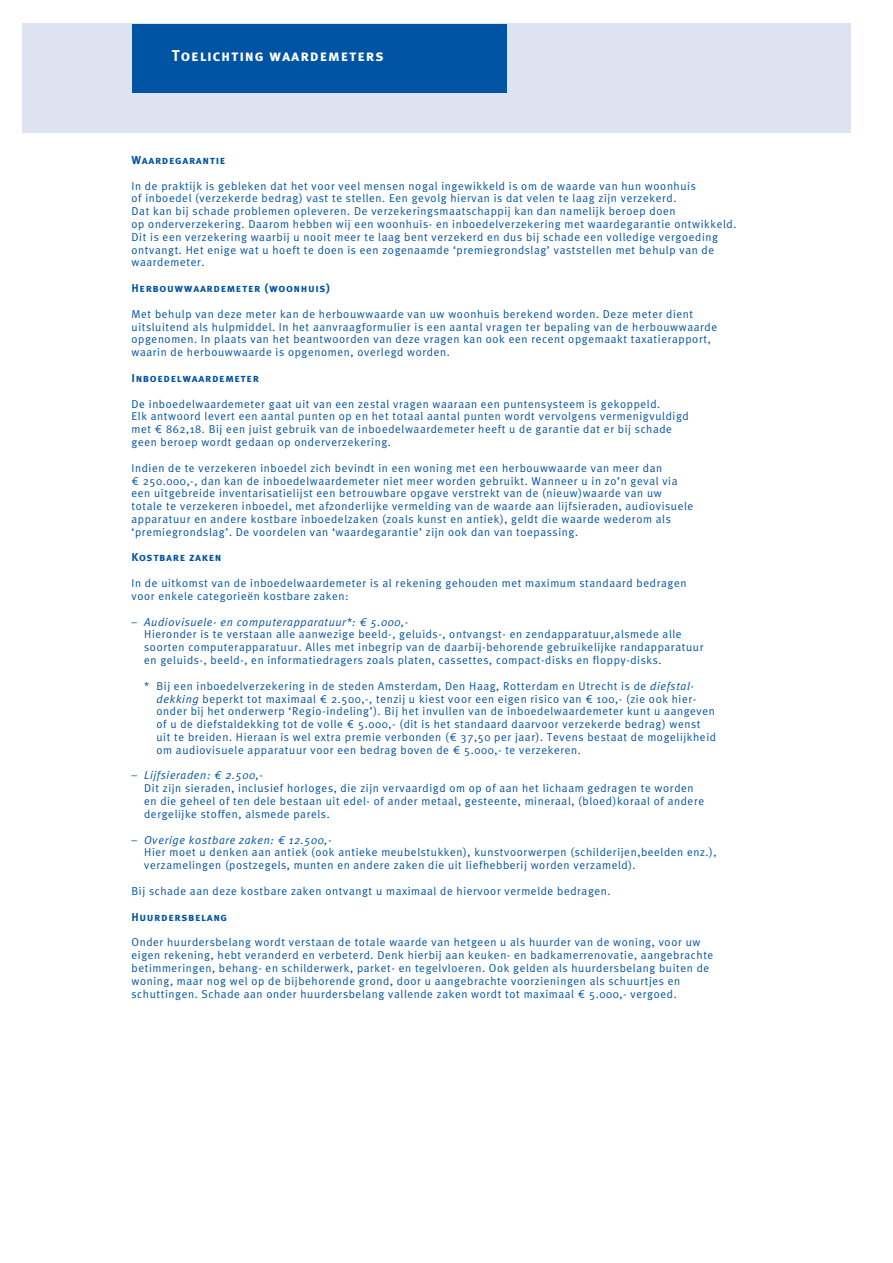
<style>
.page{position:relative;width:893px;height:1263px;background:#fff}
.page>*{position:absolute;margin:0;border:0;box-sizing:border-box;transform-origin:0 0}
.t1{font:15.6px "Meta Plus Bold Caps";letter-spacing:.055em;color:#fff}
.t2{font:11.4px/12.9px "Meta Plus Normal";letter-spacing:.055em;color:#0054a3}
.t3{font:11.4px "Meta Plus Bold Caps";letter-spacing:.055em;color:#0054a3}
.s1{font-family:"Del Meta Euro"}
.s2{font-style:italic}
</style>
<div class="page">
<div style="left:22px;top:24px;width:828px;height:109px;background:#dfe2f1"></div>
<div style="left:133px;top:24px;width:374px;height:68px;background:#0054a3"></div>
<h1 class="t1" style="left:172px;top:47px;width:213px">Toelichting waardemeters</h1>
<p class="t3" style="left:131px;top:153px;width:95px">Waardegarantie</p>
<p class="t2" style="left:131px;top:180px;width:606px">In de praktijk is gebleken dat het voor veel mensen nogal ingewikkeld is om de waarde van hun woonhuis<br>of inboedel (verzekerde bedrag) vast te stellen. Een gevolg hiervan is dat velen te laag zijn verzekerd.<br>Dat kan bij schade problemen opleveren. De verzekeringsmaatschappij kan dan namelijk beroep doen<br>op onderverzekering. Daarom hebben wij een woonhuis- en inboedelverzekering met waardegarantie ontwikkeld.<br>Dit is een verzekering waarbij u nooit meer te laag bent verzekerd en dus bij schade een volledige vergoeding ontvangt. Het enige wat u hoeft te doen is een zogenaamde ‘premiegrondslag’ vaststellen met behulp van de waardemeter.</p>
<p class="t3" style="left:131px;top:282px;width:200px">Herbouwwaardemeter (woonhuis)</p>
<p class="t2" style="left:131px;top:308px;width:587px">Met behulp van deze meter kan de herbouwwaarde van uw woonhuis berekend worden. Deze meter dient uitsluitend als hulpmiddel. In het aanvraagformulier is een aantal vragen ter bepaling van de herbouwwaarde opgenomen. In plaats van het beantwoorden van deze vragen kan ook een recent opgemaakt taxatierapport, waarin de herbouwwaarde is opgenomen, overlegd worden.</p>
<p class="t3" style="left:131px;top:371px;width:129px">Inboedelwaardemeter</p>
<p class="t2" style="left:131px;top:398px;width:558px">De inboedelwaardemeter gaat uit van een zestal vragen waaraan een puntensysteem is gekoppeld.<br>Elk antwoord levert een aantal punten op en het totaal aantal punten wordt vervolgens vermenigvuldigd met <span class="s1">1</span> 862,18. Bij een juist gebruik van de inboedelwaardemeter heeft u de garantie dat er bij schade geen beroep wordt gedaan op onderverzekering.</p>
<p class="t2" style="left:131px;top:462px;width:563px">Indien de te verzekeren inboedel zich bevindt in een woning met een herbouwwaarde van meer dan<br><span class="s1">1</span> 250.000,-, dan kan de inboedelwaardemeter niet meer worden gebruikt. Wanneer u in zo’n geval via een uitgebreide inventarisatielijst een betrouwbare opgave verstrekt van de (nieuw)waarde van uw totale te verzekeren inboedel, met afzonderlijke vermelding van de waarde aan lijfsieraden, audiovisuele apparatuur en andere kostbare inboedelzaken (zoals kunst en antiek), geldt die waarde wederom als ‘premiegrondslag’. De voordelen van ‘waardegarantie’ zijn ook dan van toepassing.</p>
<p class="t3" style="left:131px;top:551px;width:92px">Kostbare zaken</p>
<p class="t2" style="left:131px;top:578px;width:556px">In de uitkomst van de inboedelwaardemeter is al rekening gehouden met maximum standaard bedragen voor enkele categorieën kostbare zaken:</p>
<p class="t2" style="left:144px;top:616px;width:561px;text-indent:-13px"><span class="s2">– Audiovisuele- en computerapparatuur*:</span> <span class="s1">2</span> <span class="s2">5.000,-<br></span>Hieronder is te verstaan alle aanwezige beeld-, geluids-, ontvangst- en zendapparatuur,alsmede alle soorten computerapparatuur. Alles met inbegrip van de daarbij-behorende gebruikelijke randapparatuur en geluids-, beeld-, en informatiedragers zoals platen, cassettes, compact-disks en floppy-disks.</p>
<p class="t2" style="left:156px;top:680px;width:561px;text-indent:-12px">* Bij een inboedelverzekering in de steden Amsterdam, Den Haag, Rotterdam en Utrecht is de <span class="s2">diefstal&shy;dekking</span> beperkt tot maximaal <span class="s1">1</span> 2.500,-, tenzij u kiest voor een eigen risico van <span class="s1">1</span> 100,- (zie ook hier&shy;onder bij het onderwerp ‘Regio-indeling’). Bij het invullen van de inboedelwaardemeter kunt u aangeven of u de diefstaldekking tot de volle <span class="s1">1</span> 5.000,- (dit is het standaard daarvoor verzekerde bedrag) wenst uit te breiden. Hieraan is wel extra premie verbonden (<span class="s1">1</span> 37,50 per jaar). Tevens bestaat de mogelijkheid om audiovisuele apparatuur voor een bedrag boven de <span class="s1">1</span> 5.000,- te verzekeren.</p>
<p class="t2" style="left:144px;top:770px;width:561px;text-indent:-13px"><span class="s2">– Lijfsieraden:</span> <span class="s1">2</span> <span class="s2">2.500,-<br></span>Dit zijn sieraden, inclusief horloges, die zijn vervaardigd om op of aan het lichaam gedragen te worden en die geheel of ten dele bestaan uit edel- of ander metaal, gesteente, mineraal, (bloed)koraal of andere dergelijke stoffen, alsmede parels.</p>
<p class="t2" style="left:144px;top:834px;width:574px;text-indent:-13px"><span class="s2">– Overige kostbare zaken:</span> <span class="s1">2</span> <span class="s2">12.500,-<br></span>Hier moet u denken aan antiek (ook antieke meubelstukken), kunstvoorwerpen (schilderijen,beelden enz.), verzamelingen (postzegels, munten en andere zaken die uit liefhebberij worden verzameld).</p>
<p class="t2" style="left:131px;top:886px;width:480px">Bij schade aan deze kostbare zaken ontvangt u maximaal de hiervoor vermelde bedragen.</p>
<p class="t3" style="left:131px;top:910px;width:97px">Huurdersbelang</p>
<p class="t2" style="left:131px;top:937px;width:583px">Onder huurdersbelang wordt verstaan de totale waarde van hetgeen u als huurder van de woning, voor uw eigen rekening, hebt veranderd en verbeterd. Denk hierbij aan keuken- en badkamerrenovatie, aangebrachte betimmeringen, behang- en schilderwerk, parket- en tegelvloeren. Ook gelden als huurdersbelang buiten de woning, maar nog wel op de bijbehorende grond, door u aangebrachte voorzieningen als schuurtjes en schuttingen. Schade aan onder huurdersbelang vallende zaken wordt tot maximaal <span class="s1">1</span> 5.000,- vergoed.</p>
</div>
